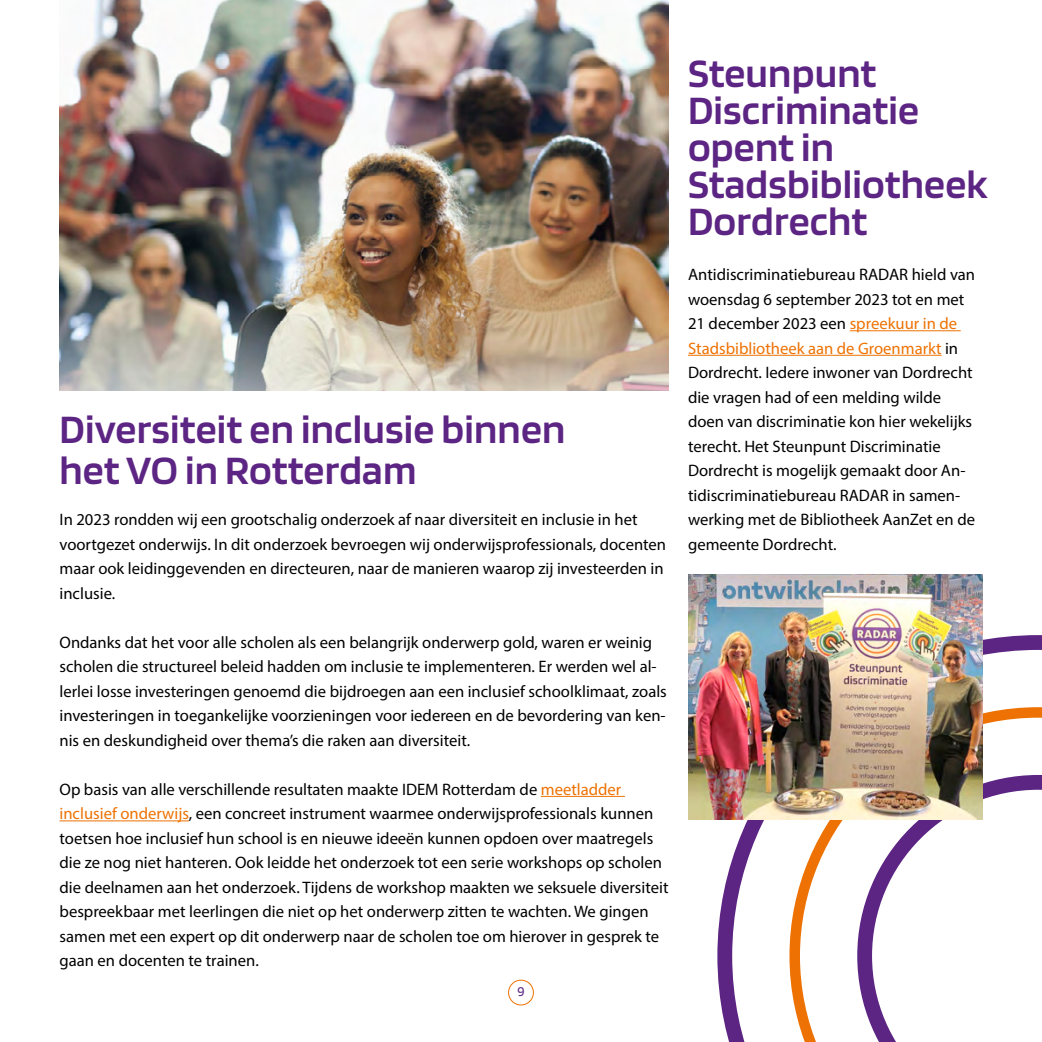
<style>
.page{position:relative;width:1042px;height:1042px;background:#fff}
.page>*{position:absolute;margin:0;border:0;box-sizing:border-box;transform-origin:0 0}
.t1{font:600 42px/36.8px "Blinker";letter-spacing:.005em;color:#5c2483}
.t2{font:16.62px/24.5px "Myriad Pro";color:#000}
.t3{font:14px "Blinker";color:#5c2483}
.s1{color:#ee7203}
</style>
<div class="page">
<div style="left:508px;top:980px;width:26px;height:25px;border:1px solid #ee7203;border-radius:50%"></div>
<hr style="left:541px;top:796px;width:84px;height:1px;background:#ee7203">
<hr style="left:60px;top:820px;width:129px;height:1px;background:#ee7203">
<svg style="left:717px;top:635px;width:325px;height:407px"></svg>
<img style="left:60px;top:0;width:608px;height:390px">
<hr style="left:849px;top:330px;width:111px;height:1px;background:#ee7203">
<hr style="left:688px;top:355px;width:253px;height:1px;background:#ee7203">
<img style="left:688px;top:574px;width:294px;height:245px">
<h1 class="t1" style="left:60px;top:409px;width:507px;line-height:41.3px">Diversiteit en inclusie binnen het VO in Rotterdam</h1>
<p class="t2" style="left:60px;top:507px;width:608px">In 2023 rondden wij een grootschalig onderzoek af naar diversiteit en inclusie in het voortgezet onderwijs. In dit onderzoek bevroegen wij onderwijsprofessionals, docenten maar ook leidinggevenden en directeuren, naar de manieren waarop zij investeerden in inclusie.</p>
<p class="t2" style="left:60px;top:629px;width:609px">Ondanks dat het voor alle scholen als een belangrijk onderwerp gold, waren er weinig scholen die structureel beleid hadden om inclusie te implementeren. Er werden wel al&shy;lerlei losse investeringen genoemd die bijdroegen aan een inclusief schoolklimaat, zoals investeringen in toegankelijke voorzieningen voor iedereen en de bevordering van ken&shy;nis en deskundigheid over thema’s die raken aan diversiteit.</p>
<p class="t2" style="left:60px;top:776px;width:610px">Op basis van alle verschillende resultaten maakte IDEM Rotterdam de <span class="s1">meetladder inclusief onderwijs</span>, een concreet instrument waarmee onderwijsprofessionals kunnen toetsen hoe inclusief hun school is en nieuwe ideeën kunnen opdoen over maatregels die ze nog niet hanteren. Ook leidde het onderzoek tot een serie workshops op scholen die deelnamen aan het onderzoek. Tijdens de workshop maakten we seksuele diversiteit bespreekbaar met leerlingen die niet op het onderwerp zitten te wachten. We gingen samen met een expert op dit onderwerp naar de scholen toe om hierover in gesprek te gaan en docenten te trainen.</p>
<p class="t3" style="left:517px;top:984px;width:9px">9</p>
<h1 class="t1" style="left:688px;top:56px;width:301px">Steunpunt<br>Discriminatie opent in<br>Stadsbibliotheek<br>Dordrecht</h1>
<p class="t2" style="left:688px;top:262px;width:289px">Antidiscriminatiebureau RADAR hield van woensdag 6 september 2023 tot en met 21 december 2023 een <span class="s1">spreekuur in de Stadsbibliotheek aan de Groenmarkt</span> in Dordrecht. Iedere inwoner van Dordrecht die vragen had of een melding wilde doen van discriminatie kon hier wekelijks terecht. Het Steunpunt Discriminatie Dordrecht is mogelijk gemaakt door An&shy;tidiscriminatiebureau RADAR in samen&shy;werking met de Bibliotheek AanZet en de gemeente Dordrecht.</p>
</div>
